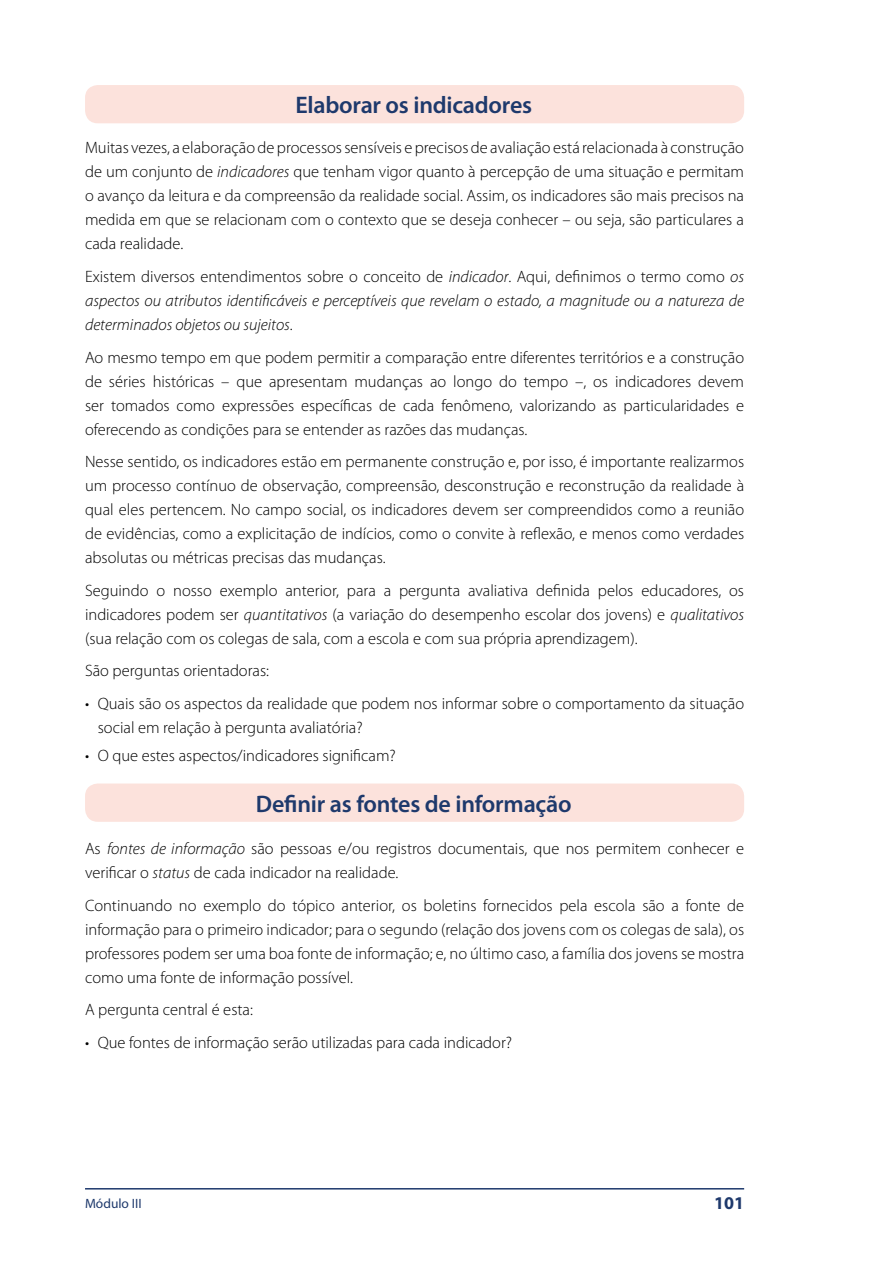
<style>
.page{position:relative;width:893px;height:1263px;background:#fff}
.page>*{position:absolute;margin:0;border:0;box-sizing:border-box;transform-origin:0 0}
.t1{font:600 24px "Myriad Pro";letter-spacing:-.01em;color:#1e396c}
.t2{font:700 18px "Myriad Pro";color:#1e396c}
.t3{font:300 16.5px/24px "Myriad Pro";color:#000;text-align:justify}
.t4{font:italic 300 16.5px/24px "Myriad Pro";color:#000;text-align:justify}
.t5{font:13.5px "Myriad Pro";color:#1e396c}
.s1{font-style:italic}
.s2{font-style:normal}
</style>
<div class="page">
<div style="left:85px;top:85px;width:659px;height:38px;background:#fce2dc;border-radius:13px"></div>
<div style="left:85px;top:783px;width:659px;height:39px;background:#fce2dc;border-radius:13px"></div>
<hr style="left:85px;top:1188px;width:659px;height:1px;background:#1e396c">
<h1 class="t1" style="left:295px;top:90px;width:238px">Elaborar os indicadores</h1>
<p class="t3" style="left:85px;top:136px;width:661px">Muitas vezes, a elaboração de processos sensíveis e precisos de avaliação está relacionada à construção de um conjunto de <span class="s1">indicadores</span> que tenham vigor quanto à percepção de uma situação e permitam o avanço da leitura e da compreensão da realidade social. Assim, os indicadores são mais precisos na medida em que se relacionam com o contexto que se deseja conhecer – ou seja, são particulares a cada realidade.</p>
<p class="t4" style="left:85px;top:265px;width:661px"><span class="s2">Existem diversos entendimentos sobre o conceito de</span> indicador<span class="s2">. Aqui, definimos o termo como</span> os aspectos ou atributos identificáveis e perceptíveis que revelam o estado, a magnitude ou a natureza de determinados objetos ou sujeitos<span class="s2">.</span></p>
<p class="t3" style="left:85px;top:345px;width:661px">Ao mesmo tempo em que podem permitir a comparação entre diferentes territórios e a construção de séries históricas – que apresentam mudanças ao longo do tempo –, os indicadores devem ser tomados como expressões específicas de cada fenômeno, valorizando as particularidades e oferecendo as condições para se entender as razões das mudanças.</p>
<p class="t3" style="left:85px;top:450px;width:661px">Nesse sentido, os indicadores estão em permanente construção e, por isso, é importante realizarmos um processo contínuo de observação, compreensão, desconstrução e reconstrução da realidade à qual eles pertencem. No campo social, os indicadores devem ser compreendidos como a reunião de evidências, como a explicitação de indícios, como o convite à reflexão, e menos como verdades absolutas ou métricas precisas das mudanças.</p>
<p class="t3" style="left:85px;top:578px;width:661px">Seguindo o nosso exemplo anterior, para a pergunta avaliativa definida pelos educadores, os indicadores podem ser <span class="s1">quantitativos</span> (a variação do desempenho escolar dos jovens) e <span class="s1">qualitativos </span>(sua relação com os colegas de sala, com a escola e com sua própria aprendizagem).</p>
<p class="t3" style="left:85px;top:659px;width:186px">São perguntas orientadoras:</p>
<p class="t3" style="left:98px;top:691px;width:648px;text-indent:-13px">• Quais são os aspectos da realidade que podem nos informar sobre o comportamento da situação social em relação à pergunta avaliatória?</p>
<p class="t3" style="left:85px;top:744px;width:312px">• O que estes aspectos/indicadores significam?</p>
<h1 class="t1" style="left:256px;top:788px;width:317px">Definir as fontes de informação</h1>
<p class="t3" style="left:85px;top:837px;width:661px">As <span class="s1">fontes de informação</span> são pessoas e/ou registros documentais, que nos permitem conhecer e verificar o <span class="s1">status</span> de cada indicador na realidade.</p>
<p class="t3" style="left:85px;top:893px;width:661px">Continuando no exemplo do tópico anterior, os boletins fornecidos pela escola são a fonte de informação para o primeiro indicador; para o segundo (relação dos jovens com os colegas de sala), os professores podem ser uma boa fonte de informação; e, no último caso, a família dos jovens se mostra como uma fonte de informação possível.</p>
<p class="t3" style="left:85px;top:998px;width:169px">A pergunta central é esta:</p>
<p class="t3" style="left:85px;top:1030px;width:429px">• Que fontes de informação serão utilizadas para cada indicador?</p>
<p class="t5" style="left:85px;top:1195px;width:58px">Módulo III</p>
<p class="t2" style="left:714px;top:1191px;width:31px">101</p>
</div>
